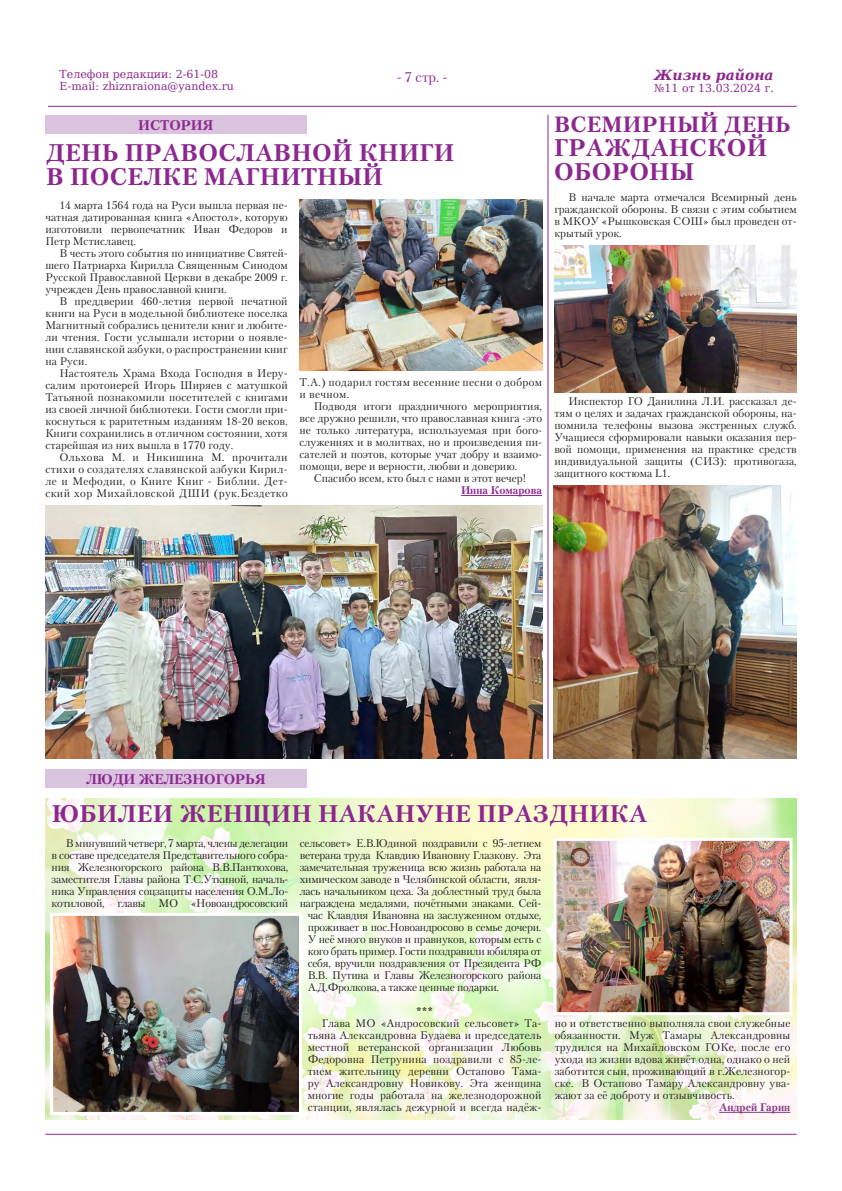
<style>
.page{position:relative;width:842px;height:1191px;background:#fff}
.page>*{position:absolute;margin:0;border:0;box-sizing:border-box;transform-origin:0 0}
.Заголовок{font:700 24px "Petersburg C";letter-spacing:.02em;color:#8c278f}
.Заголовок-2{font:700 22px "Petersburg C";letter-spacing:.02em;color:#8c278f}
.t1{font:700 14px "Petersburg C";color:#8c278f}
.t2{font:italic 700 14px "DejaVu Serif";color:#8c278f}
.t3{font:14px "Petersburg C";color:#8c278f}
.Текст{font:11px/12px "Petersburg C";color:#231f20;text-align:justify}
.Текст-2{font:11px "Petersburg C";letter-spacing:-.02em;color:#231f20}
.t4{font:11px "DejaVu Serif";color:#8c278f}
.Текст-3{font:11px/12px "Petersburg C";letter-spacing:.03em;color:#231f20}
.Подпись{font:700 11px "Petersburg C";color:#8c278f}
.подпись{font:700 11px "Petersburg C";color:#863681}
.Текст-4{font:700 11px "Petersburg C";color:#231f20}
</style>
<div class="page">
<img style="left:45px;top:798px;width:752px;height:321px">
<hr style="left:48px;top:106px;width:749px;height:1px;background:#8c278f">
<hr style="left:45px;top:1133px;width:752px;height:1px;background:#8c278f">
<div style="left:45px;top:115px;width:261px;height:18px;background:#d9c3de"></div>
<div style="left:45px;top:769px;width:261px;height:19px;background:#d9c3de"></div>
<img style="left:557px;top:842px;width:231px;height:169px">
<div style="left:553px;top:838px;width:239px;height:177px;border:3px solid #fff"></div>
<img style="left:54px;top:917px;width:244px;height:194px">
<div style="left:50px;top:913px;width:252px;height:202px;border:3px solid #fff"></div>
<hr style="left:719px;top:1112px;width:71px;height:1px;background:#863681">
<img style="left:45px;top:505px;width:497px;height:253px">
<img style="left:553px;top:485px;width:244px;height:274px">
<hr style="left:547px;top:115px;width:1px;height:644px;background:#8c278f">
<hr style="left:461px;top:495px;width:81px;height:1px;background:#8c278f">
<img style="left:299px;top:199px;width:243px;height:171px">
<img style="left:554px;top:245px;width:242px;height:147px">
<p class="t4" style="left:60px;top:66px;width:160px">Телефон редакции: 2-61-08</p>
<p class="t4" style="left:60px;top:78px;width:176px">E-mail: zhiznraiona@yandex.ru</p>
<p class="t1" style="left:138px;top:117px;width:77px">ИСТОРИЯ</p>
<p class="t3" style="left:397px;top:68px;width:52px">- 7 стр. -</p>
<p class="Заголовок" style="left:46px;top:139px;width:409px">ДЕНЬ ПРАВОСЛАВНОЙ КНИГИ</p>
<p class="Заголовок" style="left:46px;top:163px;width:338px">В ПОСЕЛКЕ МАГНИТНЫЙ</p>
<p class="Текст" style="left:45px;top:199px;width:244px;text-indent:14px">14 марта 1564 года на Руси вышла первая пе&shy;чатная датированная книга «Апостол», которую изготовили первопечатник Иван Федоров и Петр Мстиславец.</p>
<p class="Текст" style="left:45px;top:247px;width:244px;text-indent:14px">В честь этого события по инициативе Святей&shy;шего Патриарха Кирилла Священным Синодом Русской Православной Церкви в декабре 2009 г. учрежден День православной книги.</p>
<p class="Текст" style="left:45px;top:295px;width:244px;text-indent:14px">В преддверии 460-летия первой печатной книги на Руси в модельной библиотеке поселка Магнитный собрались ценители книг и любите&shy;ли чтения. Гости услышали истории о появле&shy;нии славянской азбуки, о распространении книг на Руси.</p>
<p class="Текст" style="left:45px;top:367px;width:244px;text-indent:14px">Настоятель Храма Входа Господня в Иеру&shy;салим протоиерей Игорь Ширяев с матушкой Татьяной познакомили посетителей с книгами из своей личной библиотеки. Гости смогли при&shy;коснуться к раритетным изданиям 18-20 веков.<br>Книги сохранились в отличном состоянии, хотя старейшая из них вышла в 1770 году.</p>
<p class="Текст" style="left:45px;top:451px;width:244px;text-indent:14px">Ольхова М. и Никишина М. прочитали стихи о создателях славянской азбуки Кирил&shy;ле и Мефодии, о Книге Книг - Библии. Дет&shy;ский хор Михайловской ДШИ (рук.Бездетко</p>
<p class="Текст-3" style="left:299px;top:376px;width:244px">Т.А.) подарил гостям весенние песни о добром и вечном.</p>
<p class="Текст" style="left:299px;top:400px;width:244px;text-indent:14px">Подводя итоги праздничного мероприятия, все дружно решили, что православная книга -это не только литература, используемая при бого&shy;служениях и в молитвах, но и произведения пи&shy;сателей и поэтов, которые учат добру и взаимо&shy;помощи, вере и верности, любви и доверию.</p>
<p class="Текст" style="left:314px;top:472px;width:214px">Спасибо всем, кто был с нами в этот вечер!</p>
<p class="Подпись" style="left:461px;top:484px;width:83px">Инна Комарова</p>
<p class="t2" style="left:654px;top:64px;width:121px">Жизнь района</p>
<p class="t4" style="left:654px;top:80px;width:121px">№11 от 13.03.2024 г.</p>
<p class="Заголовок-2" style="left:554px;top:111px;width:238px">ВСЕМИРНЫЙ ДЕНЬ</p>
<p class="Заголовок" style="left:554px;top:133px;width:214px">ГРАЖДАНСКОЙ</p>
<p class="Заголовок" style="left:554px;top:157px;width:142px">ОБОРОНЫ</p>
<p class="Текст" style="left:554px;top:191px;width:244px;text-indent:14px">В начале марта отмечался Всемирный день гражданской обороны. В связи с этим событием в МКОУ «Рышковская СОШ» был проведен от&shy;крытый урок.</p>
<p class="Текст" style="left:554px;top:395px;width:244px;text-indent:14px">Инспектор ГО Данилина Л.И. рассказал де&shy;тям о целях и задачах гражданской обороны, на&shy;помнила телефоны вызова экстренных служб.<br>Учащиеся сформировали навыки оказания пер&shy;вой помощи, применения на практике средств индивидуальной защиты (СИЗ): противогаза, защитного костюма L1.</p>
<p class="t1" style="left:86px;top:771px;width:181px">ЛЮДИ ЖЕЛЕЗНОГОРЬЯ</p>
<p class="Заголовок" style="left:52px;top:800px;width:597px">ЮБИЛЕИ ЖЕНЩИН НАКАНУНЕ ПРАЗДНИКА</p>
<p class="Текст-2" style="left:300px;top:836px;width:243px">сельсовет» Е.В.Юдиной поздравили с 95-летием</p>
<p class="Текст-2" style="left:300px;top:848px;width:243px">ветерана труда Клавдию Ивановну Глазкову. Эта</p>
<p class="Текст-2" style="left:300px;top:860px;width:243px">замечательная труженица всю жизнь работала на</p>
<p class="Текст-2" style="left:300px;top:872px;width:243px">химическом заводе в Челябинской области, явля-</p>
<p class="Текст-2" style="left:300px;top:884px;width:243px">лась начальником цеха. За доблестный труд была</p>
<p class="Текст-2" style="left:300px;top:896px;width:243px">награждена медалями, почётными знаками. Сей-</p>
<p class="Текст-2" style="left:308px;top:908px;width:235px">час Клавдия Ивановна на заслуженном отдыхе,</p>
<p class="Текст-2" style="left:308px;top:920px;width:235px">проживает в пос.Новоандросово в семье дочери.</p>
<p class="Текст-2" style="left:308px;top:932px;width:235px">У неё много внуков и правнуков, которым есть с</p>
<p class="Текст-2" style="left:308px;top:944px;width:235px">кого брать пример. Гости поздравили юбиляра от</p>
<p class="Текст-2" style="left:308px;top:956px;width:235px">себя, вручили поздравления от Президента РФ</p>
<p class="Текст-2" style="left:308px;top:968px;width:235px">В.В. Путина и Главы Железногорского района</p>
<p class="Текст-2" style="left:308px;top:980px;width:193px">А.Д.Фролкова, а также ценные подарки.</p>
<p class="Текст-4" style="left:416px;top:1004px;width:18px">***</p>
<p class="Текст" style="left:308px;top:1016px;width:235px;text-indent:14px">Глава МО «Андросовский сельсовет» Та&shy;тьяна Александровна Будаева и председатель местной ветеранской организации Любовь Федоровна Петрунина поздравили с 85-ле&shy;тием жительницу деревни Остапово Тама&shy;ру Александровну Новикову. Эта женщина многие годы работала на железнодорожной станции, являлась дежурной и всегда надёж-</p>
<p class="Текст" style="left:555px;top:1017px;width:237px">но и ответственно выполняла свои служебные обязанности. Муж Тамары Александровны трудился на Михайловском ГОКе, после его ухода из жизни вдова живёт одна, однако о ней заботится сын, проживающий в г.Железногор&shy;ске. В Остапово Тамару Александровну ува&shy;жают за её доброту и отзывчивость.</p>
<p class="Текст" style="left:52px;top:837px;width:238px;text-indent:14px">В минувший четверг, 7 марта, члены делегации в составе председателя Представительного собра&shy;ния Железногорского района В.В.Пантюхова, заместителя Главы района Т.С.Уткиной, началь&shy;ника Управления соцзащиты населения О.М.Ло&shy;котиловой, главы МО «Новоандросовский</p>
<p class="подпись" style="left:719px;top:1101px;width:73px">Андрей Гарин</p>
</div>
